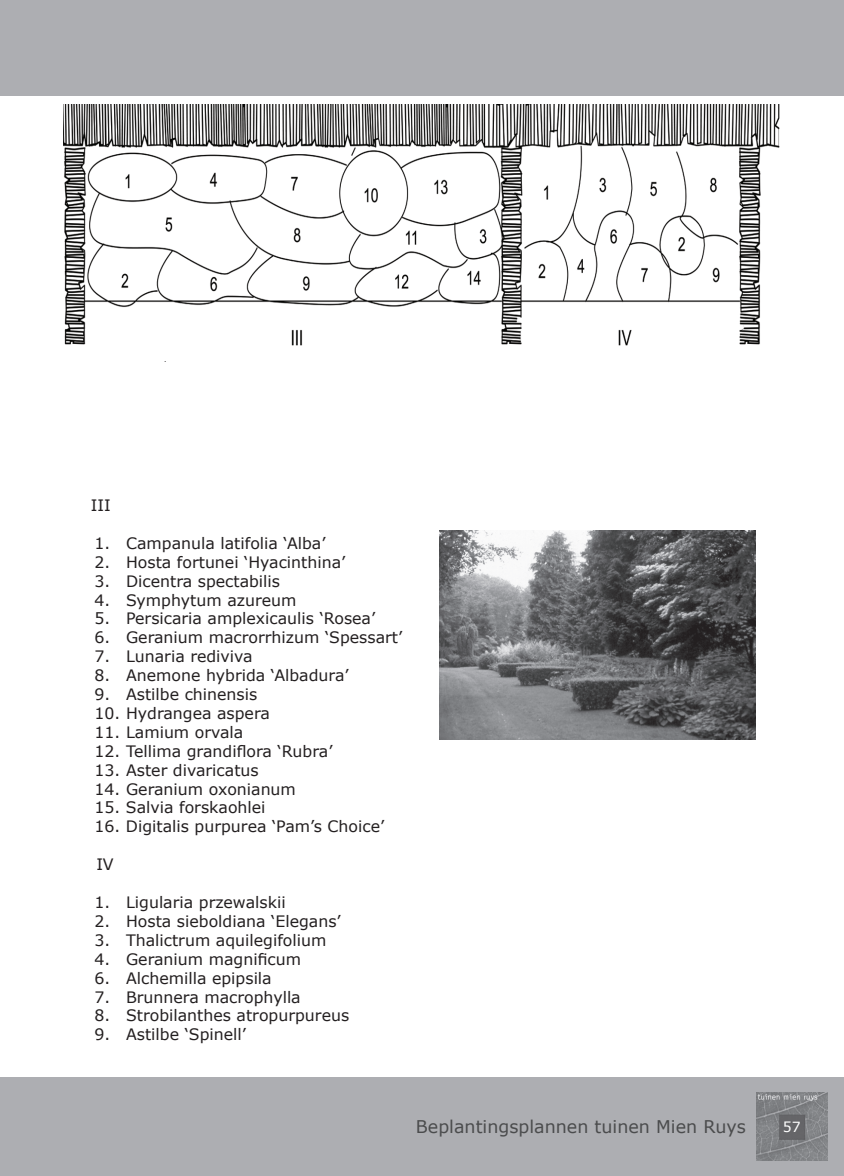
<style>
.page{position:relative;width:844px;height:1176px;background:#fff}
.page>*{position:absolute;margin:0;border:0;box-sizing:border-box;transform-origin:0 0}
.t1{font:17.5px "Verdana";color:#4b4c4d}
.t2{font:15.75px "Verdana";color:#231f20}
.t3{font:14px "Verdana";color:#fff}
</style>
<div class="page">
<div style="left:0;top:1077px;width:843px;height:99px;background:#adaeb2"></div>
<div style="left:0;top:0;width:843px;height:96px;background:#adaeb2"></div>
<img style="left:756px;top:1093px;width:71px;height:68px">
<img style="left:63px;top:104px;width:717px;height:242px">
<img style="left:439px;top:531px;width:316px;height:208px">
<p class="t2" style="left:91px;top:494px;width:21px">III</p>
<p class="t2" style="left:94px;top:532px;width:232px">1. Campanula latifolia ‘Alba’</p>
<p class="t2" style="left:94px;top:551px;width:252px">2. Hosta fortunei ‘Hyacinthina’</p>
<p class="t2" style="left:94px;top:570px;width:187px">3. Dicentra spectabilis</p>
<p class="t2" style="left:94px;top:589px;width:203px">4. Symphytum azureum</p>
<p class="t2" style="left:94px;top:608px;width:282px">5. Persicaria amplexicaulis ‘Rosea’</p>
<p class="t2" style="left:94px;top:627px;width:309px">6. Geranium macrorrhizum ‘Spessart’</p>
<p class="t2" style="left:94px;top:645px;width:160px">7. Lunaria rediviva</p>
<p class="t2" style="left:94px;top:664px;width:255px">8. Anemone hybrida ‘Albadura’</p>
<p class="t2" style="left:94px;top:683px;width:164px">9. Astilbe chinensis</p>
<p class="t2" style="left:94px;top:702px;width:177px">10. Hydrangea aspera</p>
<p class="t2" style="left:94px;top:721px;width:150px">11. Lamium orvala</p>
<p class="t2" style="left:94px;top:740px;width:239px">12. Tellima grandiflora ‘Rubra’</p>
<p class="t2" style="left:94px;top:759px;width:166px">13. Aster divaricatus</p>
<p class="t2" style="left:94px;top:778px;width:203px">14. Geranium oxonianum</p>
<p class="t2" style="left:94px;top:797px;width:172px">15. Salvia forskaohlei</p>
<p class="t2" style="left:94px;top:816px;width:291px">16. Digitalis purpurea ‘Pam’s Choice’</p>
<p class="t2" style="left:96px;top:853px;width:19px">IV</p>
<p class="t2" style="left:94px;top:891px;width:192px">1. Ligularia przewalskii</p>
<p class="t2" style="left:94px;top:910px;width:248px">2. Hosta sieboldiana ‘Elegans’</p>
<p class="t2" style="left:94px;top:929px;width:233px">3. Thalictrum aquilegifolium</p>
<p class="t2" style="left:94px;top:948px;width:208px">4. Geranium magnificum</p>
<p class="t2" style="left:94px;top:967px;width:179px">6. Alchemilla epipsila</p>
<p class="t2" style="left:94px;top:986px;width:208px">7. Brunnera macrophylla</p>
<p class="t2" style="left:94px;top:1005px;width:256px">8. Strobilanthes atropurpureus</p>
<p class="t2" style="left:94px;top:1023px;width:153px">9. Astilbe ‘Spinell’</p>
<p class="t1" style="left:416px;top:1114px;width:331px">Beplantingsplannen tuinen Mien Ruys</p>
<p class="t3" style="left:782px;top:1117px;width:19px">57</p>
</div>
